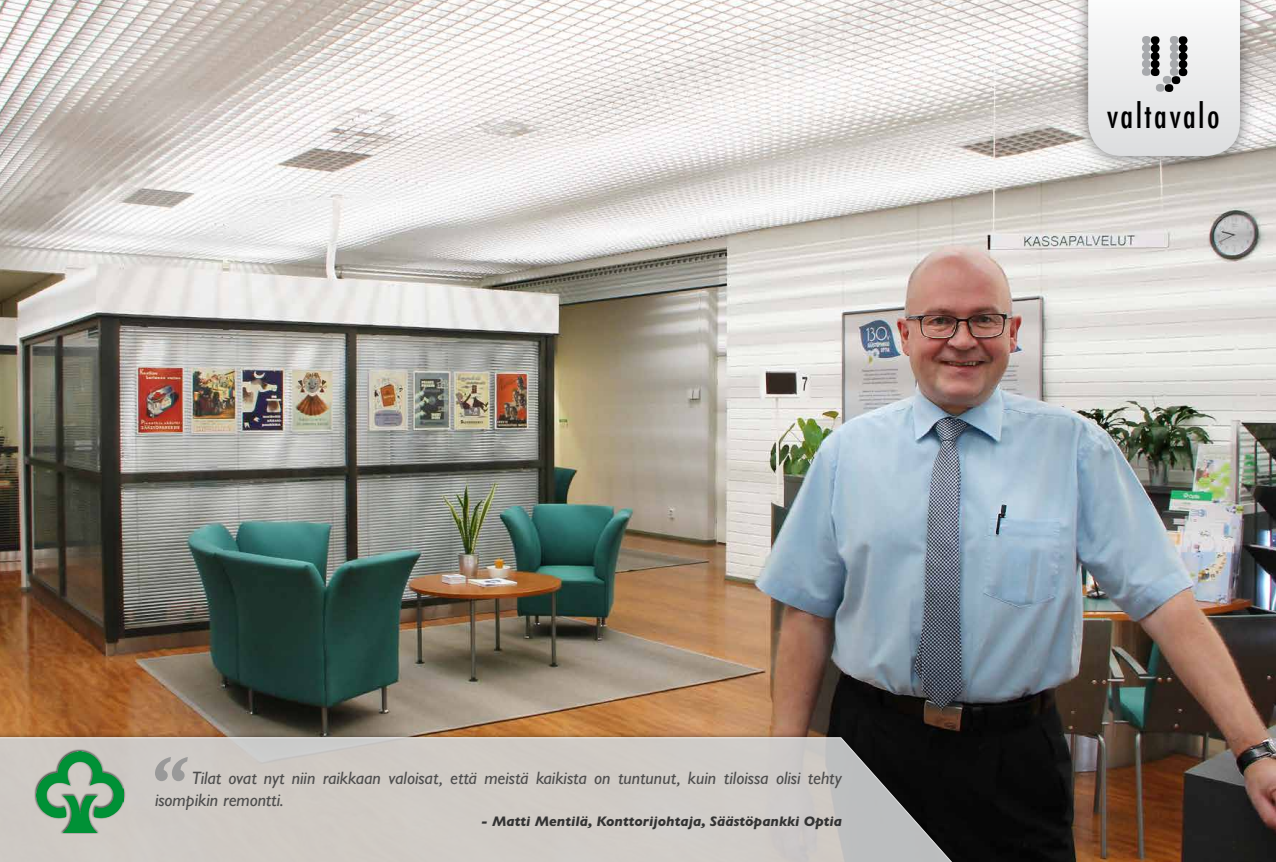
<style>
.page{position:relative;width:1276px;height:862px;background:#fff}
.page>*{position:absolute;margin:0;border:0;box-sizing:border-box;transform-origin:0 0}
.t1{font:500 condensed 32.5px "Futura";letter-spacing:.075em;color:#000}
.t2{font:italic 500 18px/21.6px "Gill Sans MT Pro";color:#4d4d4d}
.t3{font:italic 800 14px "Gill Sans MT Pro";color:#333}
</style>
<div class="page">
<img style="left:0;top:0;width:1276px;height:862px">
<div style="left:1072px;top:0;width:183px;height:171px;background:#000;opacity:.45"></div>
<svg style="left:1088px;top:0;width:152px;height:156px"></svg>
<div style="left:0;top:731px;width:965px;height:131px;background:#000;opacity:.55"></div>
<svg style="left:0;top:737px;width:961px;height:125px;background:#c0bcb7"></svg>
<svg style="left:155px;top:757px;width:33px;height:24px"></svg>
<div style="left:34px;top:749px;width:91px;height:85px;background:#000;opacity:.9"></div>
<img style="left:36px;top:751px;width:87px;height:81px">
<p class="t2" style="left:155px;top:767px;width:688px;text-indent:37px">Tilat ovat nyt niin raikkaan valoisat, että meistä kaikista on tuntunut, kuin tiloissa olisi tehty isompikin remontti.</p>
<p class="t3" style="left:481px;top:813px;width:362px">- Matti Mentilä, Konttorijohtaja, Säästöpankki Optia</p>
<h1 class="t1" style="left:1107px;top:96px;width:114px">valtavalo</h1>
</div>
